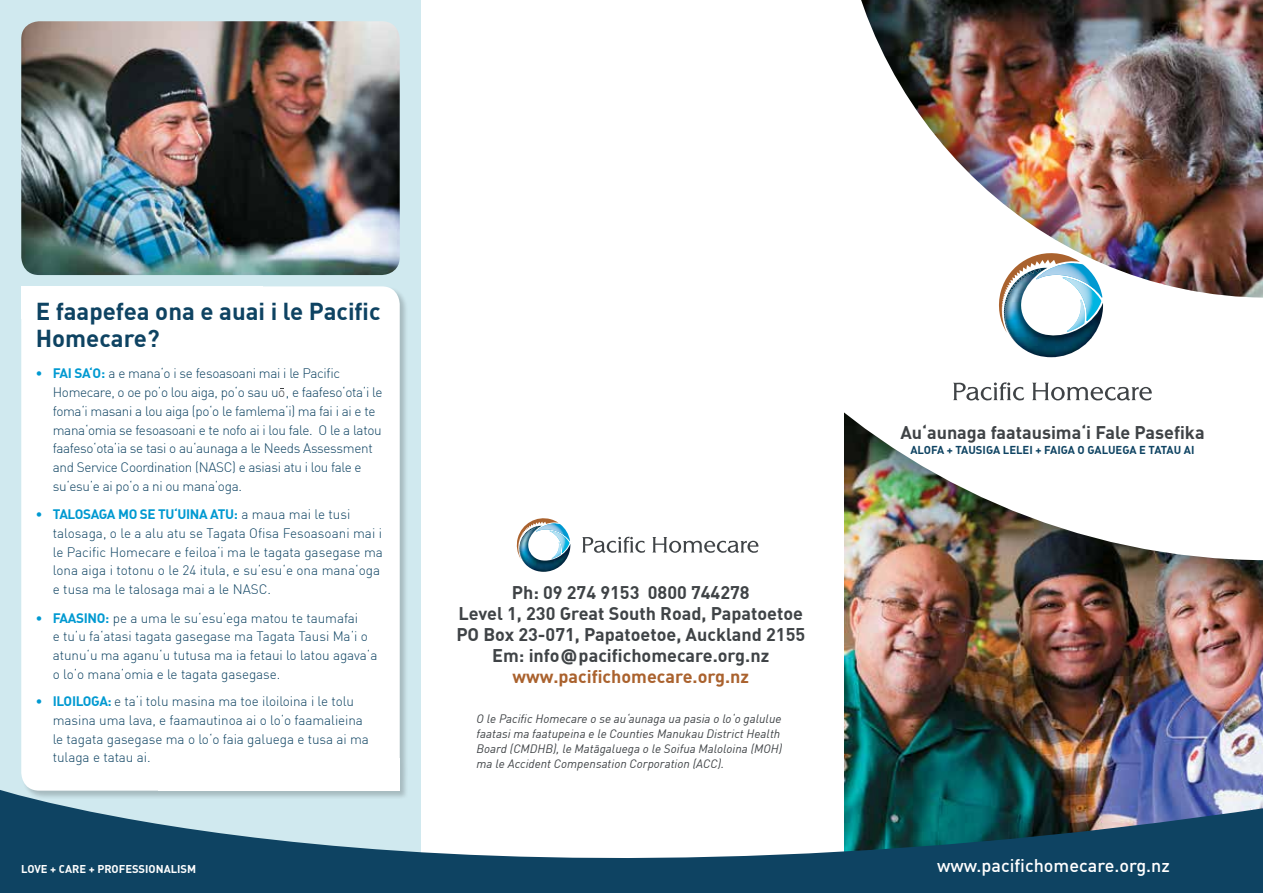
<style>
.page{position:relative;width:1263px;height:893px;background:#fff}
.page>*{position:absolute;margin:0;border:0;box-sizing:border-box;transform-origin:0 0}
.t1{font:700 24px/27px "DIN Unitec";color:#0e4362}
.t2{font:700 18px/21px "DIN Unitec";color:#3f4346;text-align:center}
.t3{font:700 18px "DIN Unitec";color:#aa622e}
.t4{font:500 18px "DIN Unitec";color:#fff}
.t5{font:300 13.5px/18.8px "DIN Unitec";letter-spacing:-.005em;color:#0e4362}
.t6{font:300 13.5px/18.8px "DIN Unitec";letter-spacing:-.025em;color:#0e4362}
.t7{font:italic 12px/15px "DIN Unitec";color:#3f4346}
.t8{font:700 11.25px "DIN Unitec";letter-spacing:-.03em;color:#0e4362}
.t9{font:700 11.1px "DIN Unitec";color:#fff}
.s1{font-weight:700;color:#0099d1}
.s2{color:#3f4346}
</style>
<div class="page">
<img style="left:844px;top:560px;width:419px;height:226px">
<img style="left:619px;top:0;width:644px;height:560px">
<div style="left:0;top:0;width:421px;height:893px;background:#d0e9ef"></div>
<img style="left:21px;top:21px;width:379px;height:254px">
<img style="left:526px;top:565px;width:36px;height:7px">
<svg style="left:516px;top:518px;width:54px;height:47px"></svg>
<img style="left:552px;top:542px;width:9px;height:17px">
<svg style="left:582px;top:537px;width:63px;height:16px"></svg>
<svg style="left:652px;top:537px;width:107px;height:16px"></svg>
<svg style="left:0;top:786px;width:1263px;height:107px;fill:#0e4362"></svg>
<div style="left:21px;top:286px;width:388px;height:513px;background:#000;opacity:.2"></div>
<div style="left:21px;top:286px;width:379px;height:505px;background:#fff;border-radius:18px"></div>
<div style="left:21px;top:286px;width:242px;height:33px;background:#fff"></div>
<div style="left:158px;top:758px;width:242px;height:33px;background:#fff"></div>
<img style="left:1016px;top:272px;width:87px;height:85px">
<img style="left:997px;top:247px;width:105px;height:96px">
<img style="left:1067px;top:300px;width:18px;height:32px">
<svg style="left:953px;top:382px;width:71px;height:18px"></svg>
<svg style="left:1032px;top:383px;width:120px;height:17px"></svg>
<h1 class="t1" style="left:36px;top:296px;width:346px">E faapefea ona e auai i le Pacific<br>Homecare?</h1>
<p class="t6" style="left:53px;top:364px;width:331px;text-indent:-17px"><span class="s1">• FAI SA‘O:</span> a e mana‘o i se fesoasoani mai i le Pacific Homecare, o oe po‘o lou aiga, po‘o sau u<span class="s2">o</span>, e faafeso‘ota‘i le foma‘i masani a lou aiga (po‘o le famlema‘i) ma fai i ai e te mana‘omia se fesoasoani e te nofo ai i lou fale. O le a latou faafeso‘ota‘ia se tasi o au‘aunaga a le Needs Assessment and Service Coordination (NASC) e asiasi atu i lou fale e su‘esu‘e ai po‘o a ni ou mana‘oga.</p>
<p class="t5" style="left:53px;top:505px;width:332px;text-indent:-17px"><span class="s1">• TALOSAGA MO SE TU‘UINA ATU:</span> a maua mai le tusi talosaga, o le a alu atu se Tagata Ofisa Fesoasoani mai i le Pacific Homecare e feiloa‘i ma le tagata gasegase ma lona aiga i totonu o le 24 itula, e su‘esu‘e ona mana‘oga e tusa ma le talosaga mai a le NASC.</p>
<p class="t5" style="left:53px;top:608px;width:326px;text-indent:-17px"><span class="s1">• FAASINO:</span> pe a uma le su‘esu‘ega matou te taumafai<br>e tu‘u fa‘atasi tagata gasegase ma Tagata Tausi Ma‘i o atunu‘u ma aganu‘u tutusa ma ia fetaui lo latou agava‘a o lo‘o mana‘omia e le tagata gasegase.</p>
<p class="t5" style="left:53px;top:692px;width:318px;text-indent:-17px"><span class="s1">• ILOILOGA:</span> e ta‘i tolu masina ma toe iloiloina i le tolu masina uma lava, e faamautinoa ai o lo‘o faamalieina le tagata gasegase ma o lo‘o faia galuega e tusa ai ma tulaga e tatau ai.</p>
<h2 class="t2" style="left:456px;top:581px;width:350px">Ph: 09 274 9153 0800 744278<br>Level 1, 230 Great South Road, Papatoetoe PO Box 23-071, Papatoetoe, Auckland 2155<br>Em: info@pacifichomecare.org.nz</h2>
<h2 class="t3" style="left:512px;top:665px;width:238px">www.pacifichomecare.org.nz</h2>
<p class="t7" style="left:477px;top:711px;width:307px">O le Pacific Homecare o se au‘aunaga ua pasia o lo‘o galulue faatasi ma faatupeina e le Counties Manukau District Health Board (CMDHB), le Matagaluega o le Soifua Maloloina (MOH) ma le Accident Compensation Corporation (ACC).</p>
<h2 class="t2" style="left:900px;top:421px;width:306px">Au‘aunaga faatausima‘i Fale Pasefika</h2>
<p class="t8" style="left:910px;top:443px;width:15px">Alofa</p>
<p class="t8" style="left:947px;top:443px;width:22px">+ Tausiga</p>
<p class="t8" style="left:1003px;top:443px;width:13px">Lelei</p>
<p class="t8" style="left:1035px;top:443px;width:22px">+ Faiga</p>
<p class="t8" style="left:1077px;top:443px;width:18px">o galuega</p>
<p class="t8" style="left:1139px;top:443px;width:17px">e tatau</p>
<p class="t8" style="left:1184px;top:443px;width:6px">ai</p>
<p class="t9" style="left:21px;top:861px;width:176px">LOVE + CARE + PROFESSIONALISM</p>
<h2 class="t4" style="left:937px;top:854px;width:234px">www.pacifichomecare.org.nz</h2>
</div>
